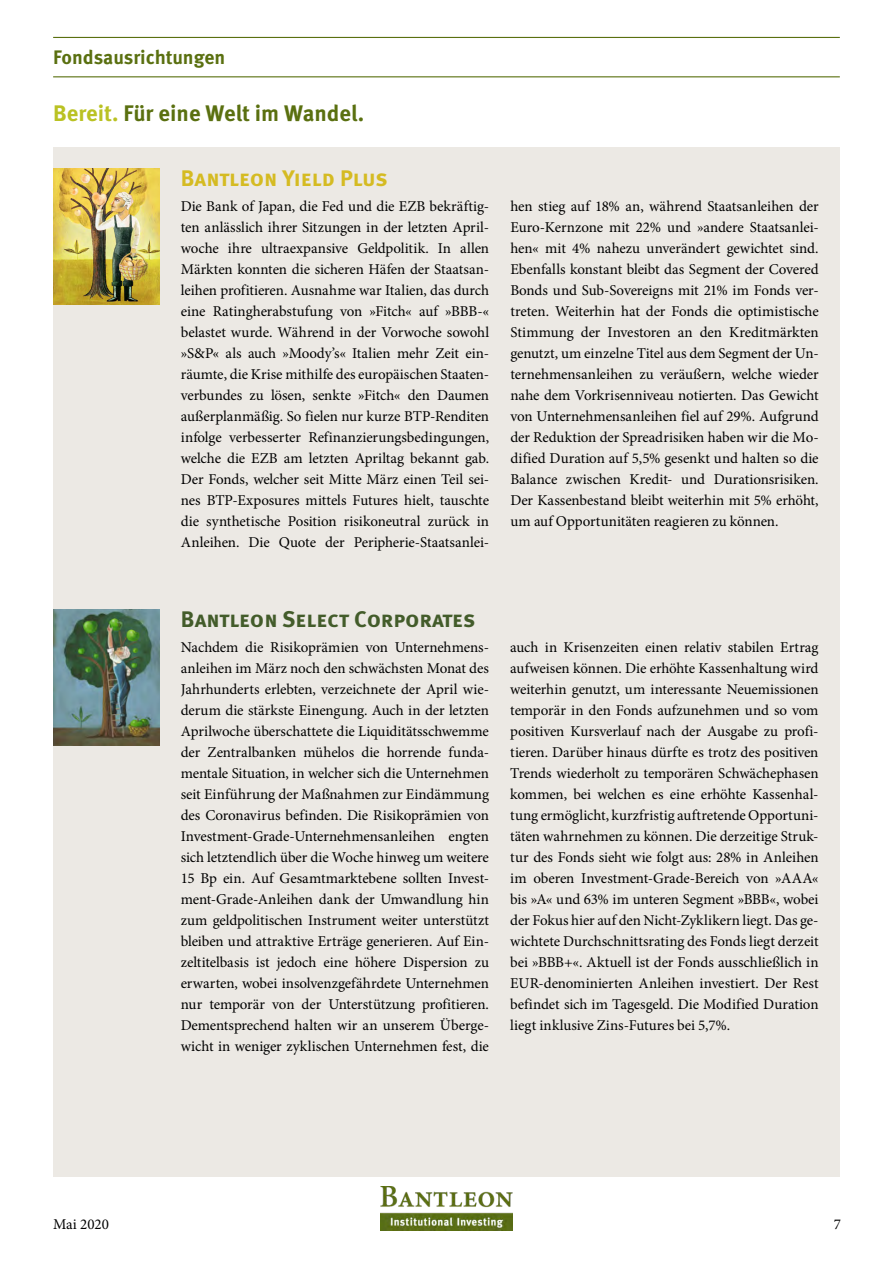
<style>
.page{position:relative;width:893px;height:1263px;background:#fff}
.page>*{position:absolute;margin:0;border:0;box-sizing:border-box;transform-origin:0 0}
.t1{font:700 22.5px "Meta OT";color:#5a7010}
.t2{font:700 22.5px "Meta OT";letter-spacing:-.005em;color:#435c2a}
.t3{font:700 22.5px "Meta OT";letter-spacing:-.005em;color:#d5bb22}
.t4{font:700 19.5px "Meta OT";letter-spacing:-.005em;color:#5a7010}
.t5{font:15px/21px "Minion Pro";letter-spacing:-.005em;color:#000;text-align:justify}
.s1{color:#bac223}
</style>
<div class="page">
<div style="left:53px;top:148px;width:787px;height:1029px;background:#ece9e4"></div>
<hr style="left:53px;top:37px;width:787px;height:1px;background:#5a7010">
<hr style="left:53px;top:76px;width:787px;height:1px;background:#5a7010">
<img style="left:380px;top:1186px;width:133px;height:44px">
<img style="left:53px;top:169px;width:106px;height:136px">
<img style="left:53px;top:610px;width:106px;height:136px">
<h2 class="t4" style="left:53px;top:44px;width:174px">Fondsausrichtungen</h2>
<h1 class="t1" style="left:53px;top:98px;width:313px"><span class="s1">Bereit.</span> Für eine Welt im Wandel.</h1>
<h1 class="t3" style="left:181px;top:163px;width:208px">Bantleon Yield Plus</h1>
<p class="t5" style="left:181px;top:195px;width:310px">Die Bank of Japan, die Fed und die EZB bekräftig&shy;ten anlässlich ihrer Sitzungen in der letzten April&shy;woche ihre ultraexpansive Geldpolitik. In allen Märkten konnten die sicheren Häfen der Staatsan&shy;leihen profitieren. Ausnahme war Italien, das durch eine Ratingherabstufung von »Fitch« auf »BBB-« belastet wurde. Während in der Vorwoche sowohl »S&amp;P« als auch »Moody’s« Italien mehr Zeit ein&shy;räumte, die Krise mithilfe des europäischen Staaten&shy;verbundes zu lösen, senkte »Fitch« den Daumen außerplanmäßig. So fielen nur kurze BTP-Renditen infolge verbesserter Refinanzierungsbedingungen, welche die EZB am letzten Apriltag bekannt gab.<br>Der Fonds, welcher seit Mitte März einen Teil sei&shy;nes BTP--Exposures mittels Futures hielt, tauschte die synthetische Position risikoneutral zurück in Anleihen. Die Quote der Peripherie-Staatsanlei-</p>
<p class="t5" style="left:510px;top:195px;width:310px">hen stieg auf 18% an, während Staatsanleihen der Euro-Kernzone mit 22% und »andere Staatsanlei&shy;hen« mit 4% nahezu unverändert gewichtet sind.<br>Ebenfalls konstant bleibt das Segment der Covered Bonds und Sub--Sovereigns mit 21% im Fonds ver&shy;treten. Weiterhin hat der Fonds die optimistische Stimmung der Investoren an den Kreditmärkten genutzt, um einzelne Titel aus dem Segment der Un&shy;ternehmensanleihen zu veräußern, welche wieder nahe dem Vorkrisenniveau notierten. Das Gewicht von Unternehmensanleihen fiel auf 29%. Aufgrund der Reduktion der Spreadrisiken haben wir die Mo&shy;dified Duration auf 5,5% gesenkt und halten so die Balance zwischen Kredit- und Durationsrisiken.<br>Der Kassenbestand bleibt weiterhin mit 5% erhöht, um auf Opportunitäten reagieren zu können.</p>
<h1 class="t2" style="left:181px;top:604px;width:296px">Bantleon Select Corporates</h1>
<p class="t5" style="left:181px;top:636px;width:310px">Nachdem die Risikoprämien von Unternehmens&shy;anleihen im März noch den schwächsten Monat des Jahrhunderts erlebten, verzeichnete der April wie&shy;derum die stärkste Einengung. Auch in der letzten Aprilwoche überschattete die Liquiditätsschwemme der Zentralbanken mühelos die horrende funda&shy;mentale Situation, in welcher sich die Unternehmen seit Einführung der Maßnahmen zur Eindämmung des Coronavirus befinden. Die Risikoprämien von Investment-Grade-Unternehmensanleihen engten sich letztendlich über die Woche hinweg um weitere 15 Bp ein. Auf Gesamtmarktebene sollten Invest&shy;ment-Grade-Anleihen dank der Umwandlung hin zum geldpolitischen Instrument weiter unterstützt bleiben und attraktive Erträge generieren. Auf Ein&shy;zeltitelbasis ist jedoch eine höhere Dispersion zu erwarten, wobei insolvenzgefährdete Unternehmen nur temporär von der Unterstützung profitieren.<br>Dementsprechend halten wir an unserem Überge&shy;wicht in weniger zyklischen Unternehmen fest, die</p>
<p class="t5" style="left:510px;top:636px;width:310px">auch in Krisenzeiten einen relativ stabilen Ertrag aufweisen können. Die erhöhte Kassenhaltung wird weiterhin genutzt, um interessante Neuemissionen temporär in den Fonds aufzunehmen und so vom positiven Kursverlauf nach der Ausgabe zu profi&shy;tieren. Darüber hinaus dürfte es trotz des positiven Trends wiederholt zu temporären Schwächephasen kommen, bei welchen es eine erhöhte Kassenhal&shy;tung ermöglicht, kurzfristig auftretende Opportuni&shy;täten wahrnehmen zu können. Die derzeitige Struk&shy;tur des Fonds sieht wie folgt aus: 28% in Anleihen im oberen Investment-Grade--Bereich von »AAA« bis »A« und 63% im unteren Segment »BBB«, wobei der Fokus hier auf den Nicht--Zyklikern liegt. Das ge&shy;wichtete Durchschnittsrating des Fonds liegt derzeit bei »BBB+«. Aktuell ist der Fonds ausschließlich in EUR-denominierten Anleihen investiert. Der Rest befindet sich im Tagesgeld. Die Modified Duration liegt inklusive Zins-Futures bei 5,7%.</p>
<p class="t5" style="left:53px;top:1214px;width:57px">Mai 2020</p>
<p class="t5" style="left:834px;top:1214px;width:9px">7</p>
</div>
